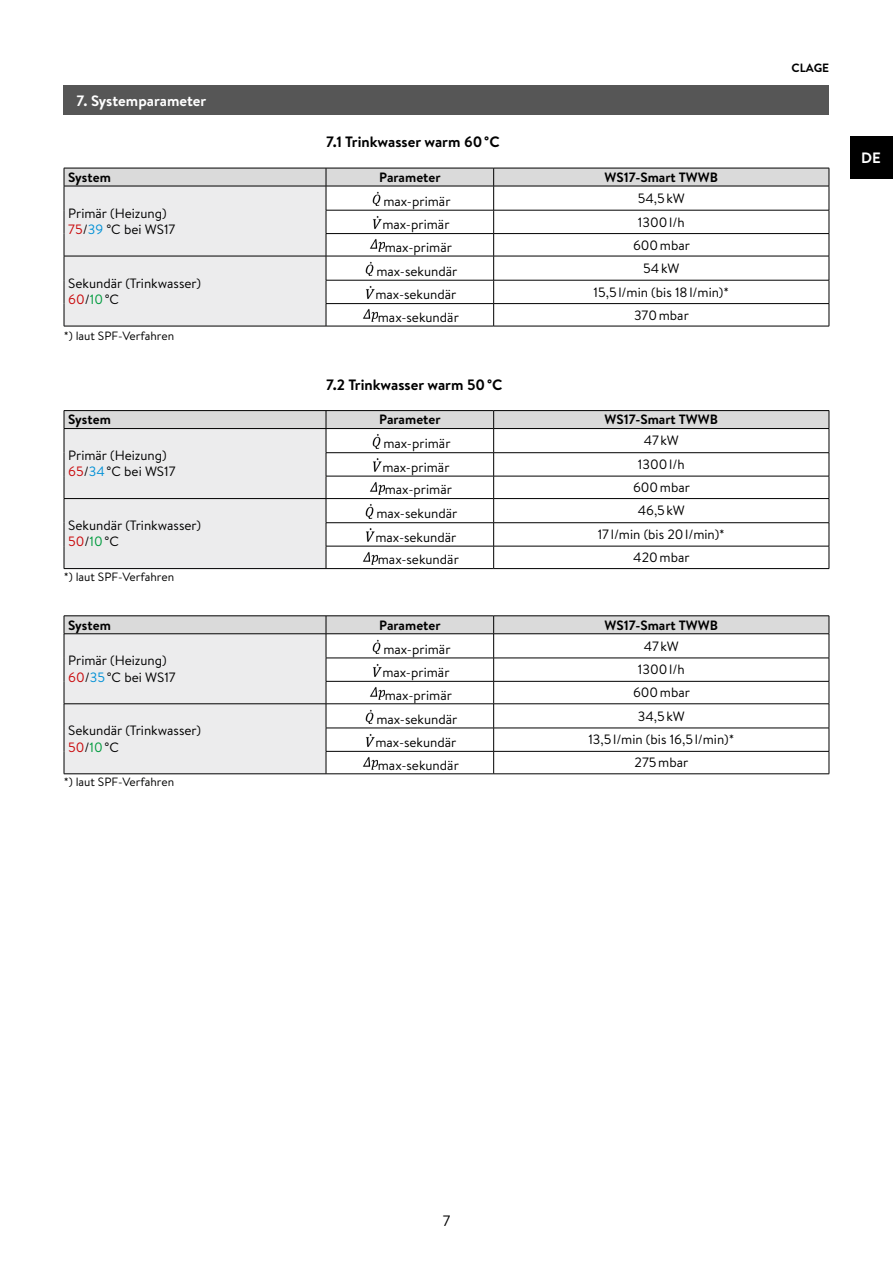
<style>
.page{position:relative;width:893px;height:1263px;background:#fff}
.page>*{position:absolute;margin:0;border:0;box-sizing:border-box;transform-origin:0 0}
.t1{font:700 15px "Brandon Text";color:#000}
.t2{font:700 15px "Brandon Text";color:#fff}
.t3{font:15px "Brandon Text";color:#000}
.t4{font:13.5px/16.2px "Brandon Text";color:#000}
.t5{font:700 13.5px "Brandon Text";color:#000}
.t6{font:12px "Brandon Text";color:#000}
.t7{font:700 12px "Brandon Text";color:#000}
.s1{color:#c9070a}
.s2{color:#0090d6}
.s3{color:#009b3e}
</style>
<div class="page">
<div style="left:850px;top:136px;width:43px;height:43px;background:#000"></div>
<div style="left:64px;top:85px;width:765px;height:30px;background:#565656"></div>
<svg style="left:64px;top:168px;width:766px;height:158px"></svg>
<hr style="left:326px;top:233px;width:168px;height:1px;background:#000">
<hr style="left:494px;top:233px;width:335px;height:1px;background:#000">
<hr style="left:64px;top:256px;width:262px;height:1px;background:#000">
<hr style="left:326px;top:256px;width:168px;height:1px;background:#000">
<hr style="left:494px;top:256px;width:335px;height:1px;background:#000">
<hr style="left:326px;top:280px;width:168px;height:1px;background:#000">
<hr style="left:494px;top:280px;width:335px;height:1px;background:#000">
<hr style="left:326px;top:303px;width:168px;height:1px;background:#000">
<hr style="left:494px;top:303px;width:335px;height:1px;background:#000">
<hr style="left:64px;top:326px;width:262px;height:1px;background:#000">
<hr style="left:326px;top:326px;width:168px;height:1px;background:#000">
<hr style="left:494px;top:326px;width:335px;height:1px;background:#000">
<img style="left:369px;top:190px;width:11px;height:16px">
<img style="left:370px;top:214px;width:12px;height:15px">
<img style="left:368px;top:238px;width:17px;height:14px">
<img style="left:362px;top:260px;width:11px;height:16px">
<img style="left:363px;top:284px;width:12px;height:15px">
<img style="left:361px;top:308px;width:17px;height:14px">
<hr style="left:64px;top:410px;width:262px;height:1px;background:#000">
<hr style="left:326px;top:410px;width:168px;height:1px;background:#000">
<hr style="left:494px;top:410px;width:335px;height:1px;background:#000">
<svg style="left:64px;top:411px;width:766px;height:158px"></svg>
<hr style="left:326px;top:476px;width:168px;height:1px;background:#000">
<hr style="left:494px;top:476px;width:335px;height:1px;background:#000">
<hr style="left:64px;top:498px;width:262px;height:1px;background:#000">
<hr style="left:326px;top:498px;width:168px;height:1px;background:#000">
<hr style="left:494px;top:498px;width:335px;height:1px;background:#000">
<hr style="left:326px;top:522px;width:168px;height:1px;background:#000">
<hr style="left:494px;top:522px;width:335px;height:1px;background:#000">
<hr style="left:326px;top:546px;width:168px;height:1px;background:#000">
<hr style="left:494px;top:546px;width:335px;height:1px;background:#000">
<hr style="left:64px;top:568px;width:262px;height:1px;background:#000">
<hr style="left:326px;top:568px;width:168px;height:1px;background:#000">
<hr style="left:494px;top:568px;width:335px;height:1px;background:#000">
<img style="left:369px;top:433px;width:11px;height:15px">
<img style="left:370px;top:457px;width:12px;height:15px">
<img style="left:368px;top:480px;width:17px;height:14px">
<img style="left:362px;top:503px;width:11px;height:15px">
<img style="left:363px;top:527px;width:12px;height:15px">
<img style="left:361px;top:550px;width:17px;height:14px">
<hr style="left:64px;top:615px;width:262px;height:1px;background:#000">
<hr style="left:326px;top:615px;width:168px;height:1px;background:#000">
<hr style="left:494px;top:615px;width:335px;height:1px;background:#000">
<svg style="left:64px;top:616px;width:766px;height:158px"></svg>
<hr style="left:326px;top:681px;width:168px;height:1px;background:#000">
<hr style="left:494px;top:681px;width:335px;height:1px;background:#000">
<hr style="left:64px;top:703px;width:262px;height:1px;background:#000">
<hr style="left:326px;top:703px;width:168px;height:1px;background:#000">
<hr style="left:494px;top:703px;width:335px;height:1px;background:#000">
<hr style="left:326px;top:728px;width:168px;height:1px;background:#000">
<hr style="left:494px;top:728px;width:335px;height:1px;background:#000">
<hr style="left:326px;top:751px;width:168px;height:1px;background:#000">
<hr style="left:494px;top:751px;width:335px;height:1px;background:#000">
<hr style="left:64px;top:773px;width:262px;height:1px;background:#000">
<hr style="left:326px;top:773px;width:168px;height:1px;background:#000">
<hr style="left:494px;top:773px;width:335px;height:1px;background:#000">
<img style="left:369px;top:638px;width:11px;height:16px">
<img style="left:370px;top:662px;width:12px;height:15px">
<img style="left:368px;top:686px;width:17px;height:13px">
<img style="left:362px;top:708px;width:11px;height:16px">
<img style="left:363px;top:732px;width:12px;height:15px">
<img style="left:361px;top:756px;width:17px;height:13px">
<p class="t2" style="left:77px;top:90px;width:131px">7. Systemparameter</p>
<p class="t1" style="left:326px;top:131px;width:175px">7.1 Trinkwasser warm 60°C</p>
<p class="t5" style="left:68px;top:168px;width:44px">System</p>
<p class="t5" style="left:379px;top:168px;width:63px">Parameter</p>
<p class="t5" style="left:605px;top:168px;width:115px">WS17-Smart TWWB</p>
<p class="t4" style="left:68px;top:205px;width:109px">Primär (Heizung)<br><span class="s1">75</span>/<span class="s2">39</span> °C bei WS17</p>
<p class="t4" style="left:383px;top:193px;width:69px">max-primär</p>
<p class="t4" style="left:638px;top:190px;width:48px">54,5kW</p>
<p class="t4" style="left:382px;top:216px;width:69px">max-primär</p>
<p class="t4" style="left:638px;top:214px;width:48px">1300l/h</p>
<p class="t4" style="left:385px;top:239px;width:69px">max-primär</p>
<p class="t4" style="left:633px;top:237px;width:58px">600mbar</p>
<p class="t4" style="left:68px;top:275px;width:134px">Sekundär (Trinkwasser)<br><span class="s1">60</span>/<span class="s3">10</span>°C</p>
<p class="t6" style="left:64px;top:327px;width:112px">*) laut SPF-Verfahren</p>
<p class="t4" style="left:376px;top:263px;width:83px">max-sekundär</p>
<p class="t4" style="left:643px;top:260px;width:38px">54kW</p>
<p class="t4" style="left:375px;top:286px;width:83px">max-sekundär</p>
<p class="t4" style="left:594px;top:284px;width:137px">15,5l/min (bis 18l/min)*</p>
<p class="t4" style="left:378px;top:309px;width:83px">max-sekundär</p>
<p class="t4" style="left:634px;top:307px;width:56px">370mbar</p>
<p class="t1" style="left:326px;top:374px;width:178px">7.2 Trinkwasser warm 50°C</p>
<p class="t5" style="left:68px;top:410px;width:44px">System</p>
<p class="t5" style="left:379px;top:410px;width:63px">Parameter</p>
<p class="t5" style="left:605px;top:410px;width:115px">WS17-Smart TWWB</p>
<p class="t4" style="left:68px;top:447px;width:109px">Primär (Heizung)<br><span class="s1">65</span>/<span class="s2">34</span>°C bei WS17</p>
<p class="t4" style="left:383px;top:435px;width:69px">max-primär</p>
<p class="t4" style="left:644px;top:432px;width:37px">47kW</p>
<p class="t4" style="left:382px;top:459px;width:69px">max-primär</p>
<p class="t4" style="left:638px;top:456px;width:48px">1300l/h</p>
<p class="t4" style="left:385px;top:481px;width:69px">max-primär</p>
<p class="t4" style="left:633px;top:479px;width:58px">600mbar</p>
<p class="t4" style="left:68px;top:517px;width:134px">Sekundär (Trinkwasser)<br><span class="s1">50</span>/<span class="s3">10</span>°C</p>
<p class="t6" style="left:64px;top:568px;width:112px">*) laut SPF-Verfahren</p>
<p class="t4" style="left:376px;top:505px;width:83px">max-sekundär</p>
<p class="t4" style="left:638px;top:502px;width:49px">46,5kW</p>
<p class="t4" style="left:375px;top:529px;width:83px">max-sekundär</p>
<p class="t4" style="left:598px;top:526px;width:129px">17l/min (bis 20l/min)*</p>
<p class="t4" style="left:378px;top:551px;width:83px">max-sekundär</p>
<p class="t4" style="left:633px;top:549px;width:58px">420mbar</p>
<p class="t5" style="left:68px;top:615px;width:44px">System</p>
<p class="t5" style="left:379px;top:615px;width:63px">Parameter</p>
<p class="t5" style="left:605px;top:615px;width:115px">WS17-Smart TWWB</p>
<p class="t4" style="left:68px;top:652px;width:109px">Primär (Heizung)<br><span class="s1">60</span>/<span class="s2">35</span>°C bei WS17</p>
<p class="t4" style="left:383px;top:641px;width:69px">max-primär</p>
<p class="t4" style="left:644px;top:638px;width:37px">47kW</p>
<p class="t4" style="left:382px;top:664px;width:69px">max-primär</p>
<p class="t4" style="left:638px;top:661px;width:48px">1300l/h</p>
<p class="t4" style="left:385px;top:686px;width:69px">max-primär</p>
<p class="t4" style="left:633px;top:684px;width:58px">600mbar</p>
<p class="t4" style="left:68px;top:722px;width:134px">Sekundär (Trinkwasser)<br><span class="s1">50</span>/<span class="s3">10</span>°C</p>
<p class="t6" style="left:64px;top:774px;width:112px">*) laut SPF-Verfahren</p>
<p class="t4" style="left:376px;top:711px;width:83px">max-sekundär</p>
<p class="t4" style="left:638px;top:708px;width:48px">34,5kW</p>
<p class="t4" style="left:375px;top:734px;width:83px">max-sekundär</p>
<p class="t4" style="left:588px;top:731px;width:147px">13,5l/min (bis 16,5l/min)*</p>
<p class="t4" style="left:378px;top:756px;width:83px">max-sekundär</p>
<p class="t4" style="left:635px;top:754px;width:55px">275mbar</p>
<p class="t7" style="left:791px;top:60px;width:39px">CLAGE</p>
<p class="t2" style="left:861px;top:147px;width:21px">DE</p>
<p class="t3" style="left:443px;top:1210px;width:9px">7</p>
</div>
